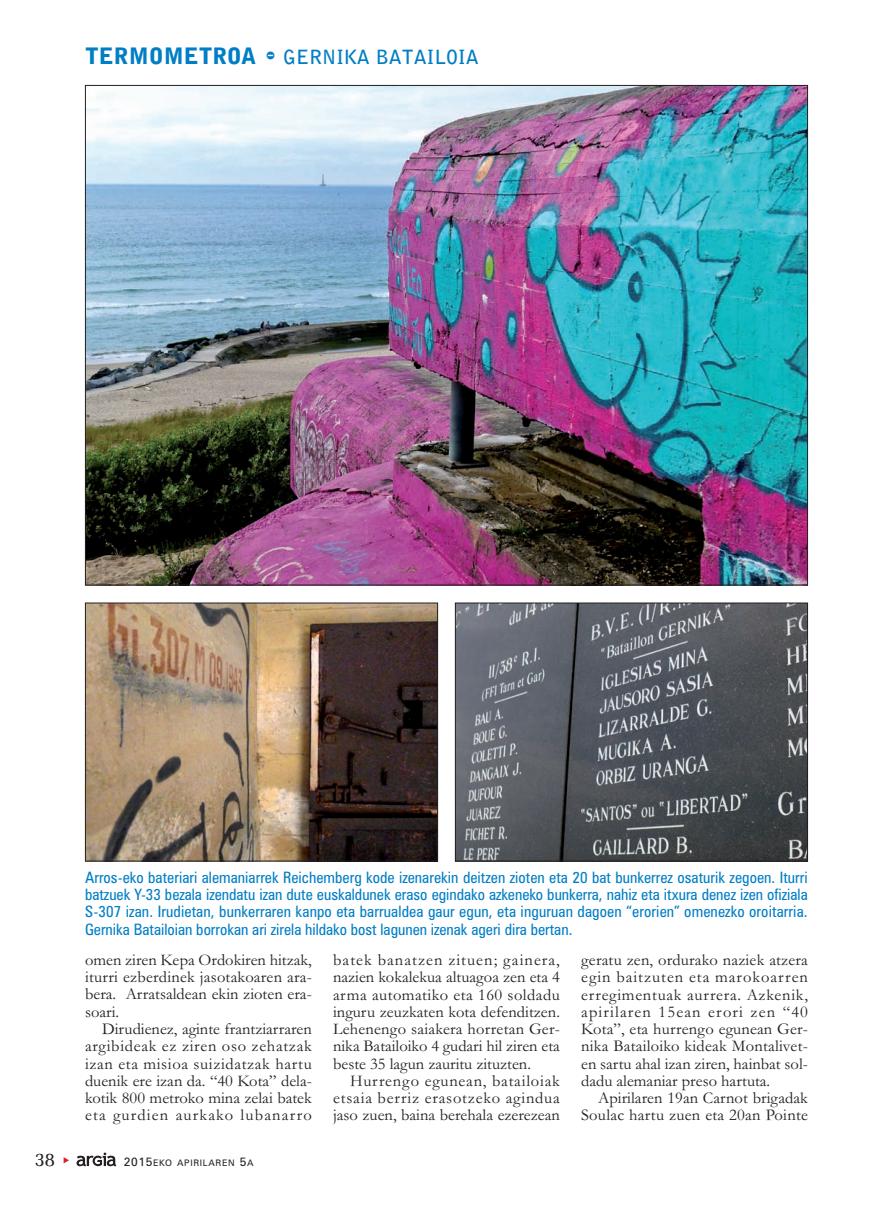
<style>
.page{position:relative;width:893px;height:1212px;background:#fff}
.page>*{position:absolute;margin:0;border:0;box-sizing:border-box;transform-origin:0 0}
.t1{font:700 19.5px "Bell Gothic Std";color:#007ec5}
.t2{font:19.5px "Memoir";color:#231f20}
.t3{font:16.5px/17.2px "Garamond";color:#231f20;text-align:justify}
.t4{font:condensed 15.75px/17.2px "Zurich BT";color:#007ec5;text-align:justify}
.t5{font:9px "Zurich BT";letter-spacing:.075em;color:#231f20}
.s1{font-weight:900;font-size:22.5px}
.s2{font-family:"Bodiac";font-weight:400;font-size:22.5px}
.s3{font-size:12px}
</style>
<div class="page">
<svg style="left:77px;top:1152px;width:39px;height:14px"></svg>
<img style="left:87px;top:605px;width:349px;height:254px">
<div style="left:85px;top:603px;width:353px;height:258px;border:1px solid #231f20"></div>
<img style="left:87px;top:87px;width:719px;height:496px">
<img style="left:457px;top:605px;width:349px;height:254px">
<div style="left:455px;top:603px;width:353px;height:258px;border:1px solid #231f20"></div>
<p class="t1" style="left:85px;top:46px;width:395px"><span class="s1">TERMOMETROA</span> <span class="s2">-</span> GERNIKA BATAILOIA</p>
<p class="t4" style="left:85px;top:870px;width:724px">Arros-eko bateriari alemaniarrek Reichemberg kode izenarekin deitzen zioten eta 20 bat bunkerrez osaturik zegoen. Iturri batzuek Y-33 bezala izendatu izan dute euskaldunek eraso egindako azkeneko bunkerra, nahiz eta itxura denez izen ofiziala S-307 izan. Irudietan, bunkerraren kanpo eta barrualdea gaur egun, eta inguruan dagoen “erorien” omenezko oroitarria.<br>Gernika Batailoian borrokan ari zirela hildako bost lagunen izenak ageri dira bertan.</p>
<p class="t3" style="left:85px;top:953px;width:228px">omen ziren Kepa Ordokiren hitzak, iturri ezberdinek jasotakoaren ara&shy;bera. Arratsaldean ekin zioten era&shy;soari.</p>
<p class="t3" style="left:85px;top:1022px;width:228px;text-indent:17px">Dirudienez, aginte frantziarraren argibideak ez ziren oso zehatzak izan eta misioa suizidatzak hartu duenik ere izan da. “40 Kota” dela&shy;kotik 800 metroko mina zelai batek eta gurdien aurkako lubanarro</p>
<p class="t2" style="left:35px;top:1147px;width:22px">38</p>
<p class="t5" style="left:124px;top:1160px;width:131px"><span class="s3">2015</span>EKO APIRILAREN <span class="s3">5</span>A</p>
<p class="t3" style="left:333px;top:953px;width:228px">batek banatzen zituen; gainera, nazien kokalekua altuagoa zen eta 4 arma automatiko eta 160 soldadu inguru zeuzkaten kota defenditzen.<br>Lehenengo saiakera horretan Ger&shy;nika Batailoiko 4 gudari hil ziren eta beste 35 lagun zauritu zituzten.</p>
<p class="t3" style="left:333px;top:1074px;width:228px;text-indent:17px">Hurrengo egunean, batailoiak etsaia berriz erasotzeko agindua jaso zuen, baina berehala ezerezean</p>
<p class="t3" style="left:581px;top:953px;width:228px">geratu zen, ordurako naziek atzera egin baitzuten eta marokoarren erregimentuak aurrera. Azkenik, apirilaren 15ean erori zen “40<br>Kota”, eta hurrengo egunean Ger&shy;nika Batailoiko kideak Montalivet&shy;en sartu ahal izan ziren, hainbat sol&shy;dadu alemaniar preso hartuta.</p>
<p class="t3" style="left:581px;top:1091px;width:228px;text-align:right">Apirilaren 19an Carnot brigadak<br>Soulac hartu zuen eta 20an Pointe</p>
</div>
